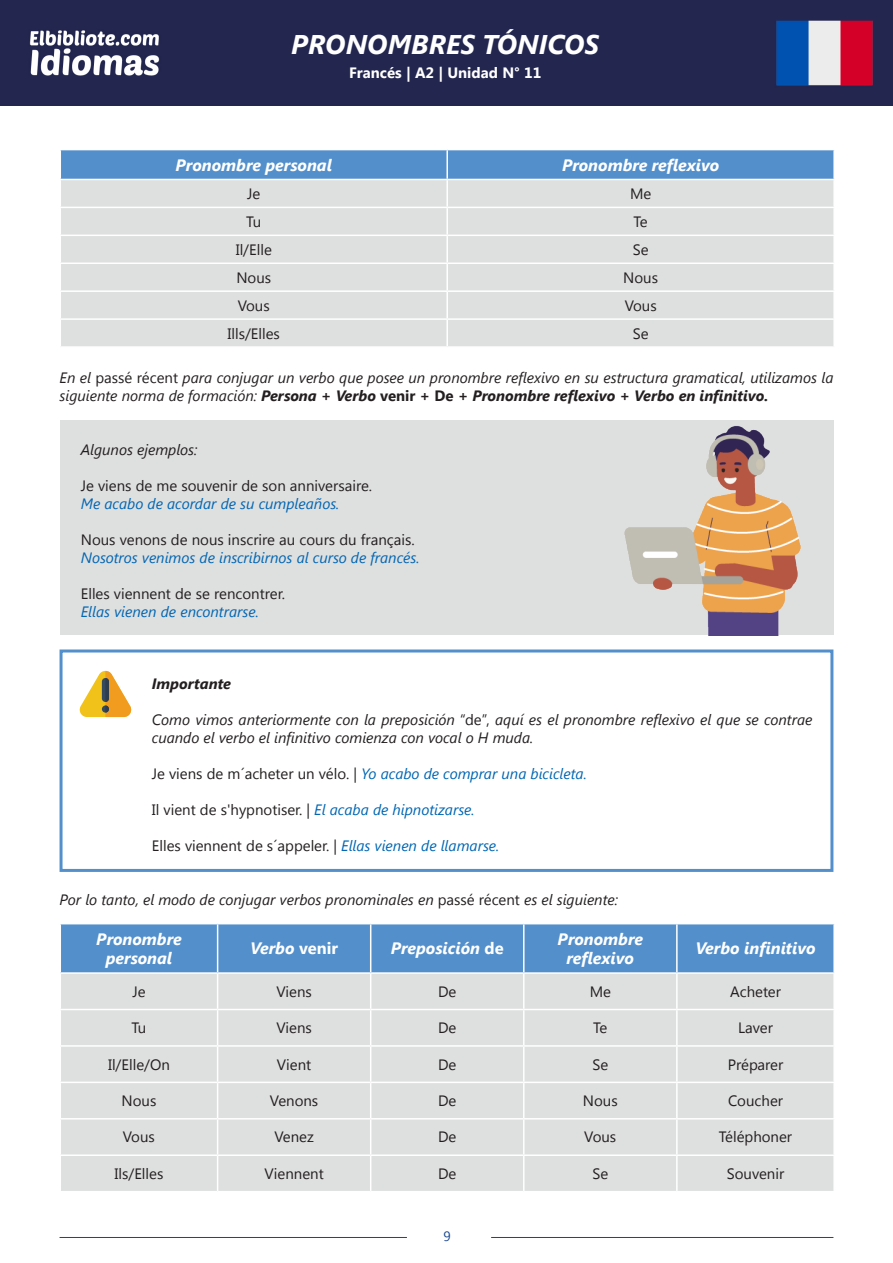
<style>
.page{position:relative;width:893px;height:1263px;background:#fff}
.page>*{position:absolute;margin:0;border:0;box-sizing:border-box;transform-origin:0 0}
.t1{font:italic 700 27px "Segoe UI";color:#fff}
.t2{font:italic 700 16.5px "Segoe UI";color:#fff}
.t3{font:italic 15px/18px "Segoe UI";color:#231f20}
.t4{font:15px "Segoe UI";color:#231f20}
.t5{font:italic 15px "Segoe UI";color:#0166b3}
.t6{font:700 15px "Segoe UI";color:#fff}
.t7{font:italic 700 15px "Segoe UI";color:#231f20}
.t8{font:13.5px "Segoe UI";color:#18478f}
.s1{font-style:normal}
.s2{font-weight:700}
.s3{font-weight:700;font-style:normal}
.s4{font-style:normal;color:#231f20}
.s5{color:#231f20}
.s6{font-style:italic;color:#0166b3}
</style>
<div class="page">
<img style="left:0;top:0;width:893px;height:105px">
<hr style="left:60px;top:1237px;width:347px;height:1px;background:#253f8e">
<hr style="left:491px;top:1237px;width:342px;height:1px;background:#253f8e">
<svg style="left:60px;top:150px;width:773px;height:196px;background:#cad4dc"></svg>
<hr style="left:60px;top:318px;width:387px;height:2px;background:#fff">
<hr style="left:446px;top:150px;width:2px;height:29px;background:#fff">
<hr style="left:447px;top:179px;width:388px;height:1px;background:#fff">
<hr style="left:446px;top:180px;width:2px;height:27px;background:#fff">
<hr style="left:446px;top:236px;width:2px;height:26px;background:#fff">
<hr style="left:447px;top:207px;width:388px;height:1px;background:#fff">
<hr style="left:446px;top:208px;width:2px;height:27px;background:#fff">
<hr style="left:447px;top:235px;width:388px;height:1px;background:#fff">
<hr style="left:447px;top:262px;width:388px;height:2px;background:#fff">
<hr style="left:446px;top:264px;width:2px;height:26px;background:#fff">
<hr style="left:447px;top:290px;width:388px;height:2px;background:#fff">
<hr style="left:446px;top:292px;width:2px;height:26px;background:#fff">
<hr style="left:447px;top:318px;width:388px;height:2px;background:#fff">
<div style="left:60px;top:420px;width:773px;height:215px;background:#dedfdf"></div>
<div style="left:60px;top:649px;width:773px;height:223px;border:3px solid #538fcb"></div>
<div style="left:61px;top:924px;width:772px;height:48px;background:#538fcb"></div>
<div style="left:61px;top:974px;width:772px;height:217px;background:#dedfdf"></div>
<hr style="left:217px;top:924px;width:1px;height:48px;background:#fff">
<hr style="left:370px;top:924px;width:1px;height:48px;background:#fff">
<hr style="left:523px;top:924px;width:1px;height:48px;background:#fff">
<hr style="left:676px;top:924px;width:2px;height:48px;background:#fff">
<hr style="left:217px;top:974px;width:1px;height:35px;background:#fff">
<hr style="left:370px;top:974px;width:1px;height:35px;background:#fff">
<hr style="left:523px;top:974px;width:1px;height:35px;background:#fff">
<hr style="left:676px;top:974px;width:2px;height:35px;background:#fff">
<hr style="left:218px;top:1009px;width:153px;height:1px;background:#fff">
<hr style="left:371px;top:1009px;width:153px;height:1px;background:#fff">
<hr style="left:370px;top:1010px;width:1px;height:35px;background:#fff">
<hr style="left:524px;top:1009px;width:153px;height:1px;background:#fff">
<hr style="left:523px;top:1010px;width:1px;height:35px;background:#fff">
<hr style="left:677px;top:1009px;width:158px;height:1px;background:#fff">
<hr style="left:676px;top:1010px;width:2px;height:35px;background:#fff">
<hr style="left:218px;top:1045px;width:153px;height:2px;background:#fff">
<hr style="left:371px;top:1045px;width:153px;height:2px;background:#fff">
<hr style="left:370px;top:1047px;width:1px;height:34px;background:#fff">
<hr style="left:524px;top:1045px;width:153px;height:2px;background:#fff">
<hr style="left:523px;top:1047px;width:1px;height:34px;background:#fff">
<hr style="left:677px;top:1045px;width:158px;height:2px;background:#fff">
<hr style="left:676px;top:1047px;width:2px;height:34px;background:#fff">
<hr style="left:218px;top:1081px;width:153px;height:2px;background:#fff">
<hr style="left:371px;top:1081px;width:153px;height:2px;background:#fff">
<hr style="left:370px;top:1083px;width:1px;height:35px;background:#fff">
<hr style="left:524px;top:1081px;width:153px;height:2px;background:#fff">
<hr style="left:523px;top:1083px;width:1px;height:35px;background:#fff">
<hr style="left:677px;top:1081px;width:158px;height:2px;background:#fff">
<hr style="left:676px;top:1083px;width:2px;height:35px;background:#fff">
<hr style="left:218px;top:1118px;width:153px;height:1px;background:#fff">
<hr style="left:371px;top:1118px;width:153px;height:1px;background:#fff">
<hr style="left:370px;top:1119px;width:1px;height:35px;background:#fff">
<hr style="left:524px;top:1118px;width:153px;height:1px;background:#fff">
<hr style="left:523px;top:1119px;width:1px;height:35px;background:#fff">
<hr style="left:677px;top:1118px;width:158px;height:1px;background:#fff">
<hr style="left:676px;top:1119px;width:2px;height:35px;background:#fff">
<hr style="left:218px;top:1154px;width:153px;height:2px;background:#fff">
<hr style="left:371px;top:1154px;width:153px;height:2px;background:#fff">
<hr style="left:370px;top:1156px;width:1px;height:35px;background:#fff">
<hr style="left:524px;top:1154px;width:153px;height:2px;background:#fff">
<hr style="left:523px;top:1156px;width:1px;height:35px;background:#fff">
<hr style="left:677px;top:1154px;width:158px;height:2px;background:#fff">
<hr style="left:676px;top:1156px;width:2px;height:35px;background:#fff">
<hr style="left:60px;top:1009px;width:158px;height:1px;background:#fff">
<hr style="left:217px;top:1010px;width:1px;height:35px;background:#fff">
<hr style="left:60px;top:1045px;width:158px;height:2px;background:#fff">
<hr style="left:217px;top:1047px;width:1px;height:34px;background:#fff">
<hr style="left:60px;top:1081px;width:158px;height:2px;background:#fff">
<hr style="left:217px;top:1083px;width:1px;height:35px;background:#fff">
<hr style="left:60px;top:1118px;width:158px;height:1px;background:#fff">
<hr style="left:217px;top:1119px;width:1px;height:35px;background:#fff">
<hr style="left:60px;top:1154px;width:158px;height:2px;background:#fff">
<hr style="left:217px;top:1156px;width:1px;height:35px;background:#fff">
<svg style="left:80px;top:671px;width:51px;height:46px"></svg>
<img style="left:624px;top:426px;width:177px;height:209px">
<h1 class="t1" style="left:291px;top:25px;width:309px">PRONOMBRES TÓNICOS</h1>
<p class="t6" style="left:349px;top:62px;width:194px">Francés | A2 | Unidad N° 11</p>
<p class="t2" style="left:176px;top:153px;width:158px">Pronombre personal</p>
<p class="t2" style="left:562px;top:153px;width:159px">Pronombre reflexivo</p>
<p class="t4" style="left:247px;top:183px;width:15px">Je</p>
<p class="t4" style="left:630px;top:183px;width:23px">Me</p>
<p class="t4" style="left:246px;top:211px;width:17px">Tu</p>
<p class="t4" style="left:634px;top:211px;width:16px">Te</p>
<p class="t4" style="left:236px;top:239px;width:38px">Il/Elle</p>
<p class="t4" style="left:633px;top:239px;width:17px">Se</p>
<p class="t4" style="left:236px;top:267px;width:36px">Nous</p>
<p class="t4" style="left:623px;top:267px;width:36px">Nous</p>
<p class="t4" style="left:238px;top:295px;width:34px">Vous</p>
<p class="t4" style="left:625px;top:295px;width:34px">Vous</p>
<p class="t4" style="left:227px;top:323px;width:54px">Ills/Elles</p>
<p class="t4" style="left:633px;top:323px;width:17px">Se</p>
<p class="t3" style="left:60px;top:368px;width:775px">En el <span class="s1">passé récent</span> para conjugar un verbo que posee un pronombre reflexivo en su estructura gramatical, utilizamos la siguiente norma de formación: <span class="s2">Persona + Verbo</span> <span class="s3">venir</span> <span class="s2">+</span> <span class="s3">De</span> <span class="s2">+ Pronombre reflexivo + Verbo en infinitivo.</span></p>
<p class="t3" style="left:81px;top:440px;width:118px">Algunos ejemplos:</p>
<p class="t4" style="left:81px;top:475px;width:293px">Je viens de me souvenir de son anniversaire.</p>
<p class="t5" style="left:81px;top:493px;width:260px">Me acabo de acordar de su cumpleaños.</p>
<p class="t4" style="left:81px;top:529px;width:335px">Nous venons de nous inscrire au cours du français.</p>
<p class="t5" style="left:81px;top:547px;width:340px">Nosotros venimos de inscribirnos al curso de francés.</p>
<p class="t4" style="left:81px;top:583px;width:206px">Elles viennent de se rencontrer.</p>
<p class="t5" style="left:81px;top:601px;width:180px">Ellas vienen de encontrarse.</p>
<p class="t7" style="left:152px;top:673px;width:81px">Importante</p>
<p class="t3" style="left:152px;top:710px;width:662px">Como vimos anteriormente con la preposición <span class="s1">“de”,</span> aquí es el pronombre reflexivo el que se contrae cuando el verbo el infinitivo comienza con vocal o H muda.</p>
<p class="t5" style="left:152px;top:763px;width:437px"><span class="s4">Je viens de m´acheter un vélo.</span> <span class="s5">|</span> Yo acabo de comprar una bicicleta.</p>
<p class="t4" style="left:152px;top:799px;width:325px">Il vient de s'hypnotiser. | <span class="s6">El acaba de hipnotizarse.</span></p>
<p class="t4" style="left:152px;top:835px;width:349px">Elles viennent de s´appeler. | <span class="s6">Ellas vienen de llamarse.</span></p>
<p class="t3" style="left:60px;top:890px;width:560px">Por lo tanto, el modo de conjugar verbos pronominales en <span class="s1">passé récent</span> es el siguiente:</p>
<p class="t2" style="left:96px;top:927px;width:87px">Pronombre</p>
<p class="t2" style="left:106px;top:946px;width:68px">personal</p>
<p class="t2" style="left:558px;top:927px;width:87px">Pronombre</p>
<p class="t2" style="left:567px;top:946px;width:69px">reflexivo</p>
<p class="t2" style="left:695px;top:937px;width:122px">Verbo infinitivo</p>
<p class="t2" style="left:250px;top:937px;width:89px">Verbo <span class="s1">venir</span></p>
<p class="t2" style="left:391px;top:937px;width:114px">Preposición <span class="s1">de</span></p>
<p class="t4" style="left:132px;top:981px;width:15px">Je</p>
<p class="t4" style="left:276px;top:981px;width:37px">Viens</p>
<p class="t4" style="left:438px;top:981px;width:20px">De</p>
<p class="t4" style="left:590px;top:981px;width:23px">Me</p>
<p class="t4" style="left:730px;top:981px;width:52px">Acheter</p>
<p class="t4" style="left:131px;top:1017px;width:17px">Tu</p>
<p class="t4" style="left:276px;top:1017px;width:37px">Viens</p>
<p class="t4" style="left:438px;top:1017px;width:20px">De</p>
<p class="t4" style="left:593px;top:1017px;width:16px">Te</p>
<p class="t4" style="left:738px;top:1017px;width:36px">Laver</p>
<p class="t4" style="left:108px;top:1054px;width:63px">Il/Elle/On</p>
<p class="t4" style="left:277px;top:1054px;width:36px">Vient</p>
<p class="t4" style="left:438px;top:1054px;width:20px">De</p>
<p class="t4" style="left:592px;top:1054px;width:17px">Se</p>
<p class="t4" style="left:728px;top:1054px;width:57px">Préparer</p>
<p class="t4" style="left:122px;top:1090px;width:36px">Nous</p>
<p class="t4" style="left:270px;top:1090px;width:50px">Venons</p>
<p class="t4" style="left:438px;top:1090px;width:20px">De</p>
<p class="t4" style="left:583px;top:1090px;width:36px">Nous</p>
<p class="t4" style="left:728px;top:1090px;width:57px">Coucher</p>
<p class="t4" style="left:123px;top:1127px;width:34px">Vous</p>
<p class="t4" style="left:274px;top:1127px;width:41px">Venez</p>
<p class="t4" style="left:438px;top:1127px;width:20px">De</p>
<p class="t4" style="left:584px;top:1127px;width:34px">Vous</p>
<p class="t4" style="left:719px;top:1127px;width:75px">Téléphoner</p>
<p class="t4" style="left:114px;top:1163px;width:50px">Ils/Elles</p>
<p class="t4" style="left:265px;top:1163px;width:61px">Viennent</p>
<p class="t4" style="left:438px;top:1163px;width:20px">De</p>
<p class="t4" style="left:592px;top:1163px;width:17px">Se</p>
<p class="t4" style="left:727px;top:1163px;width:59px">Souvenir</p>
<p class="t8" style="left:443px;top:1226px;width:9px">9</p>
</div>
